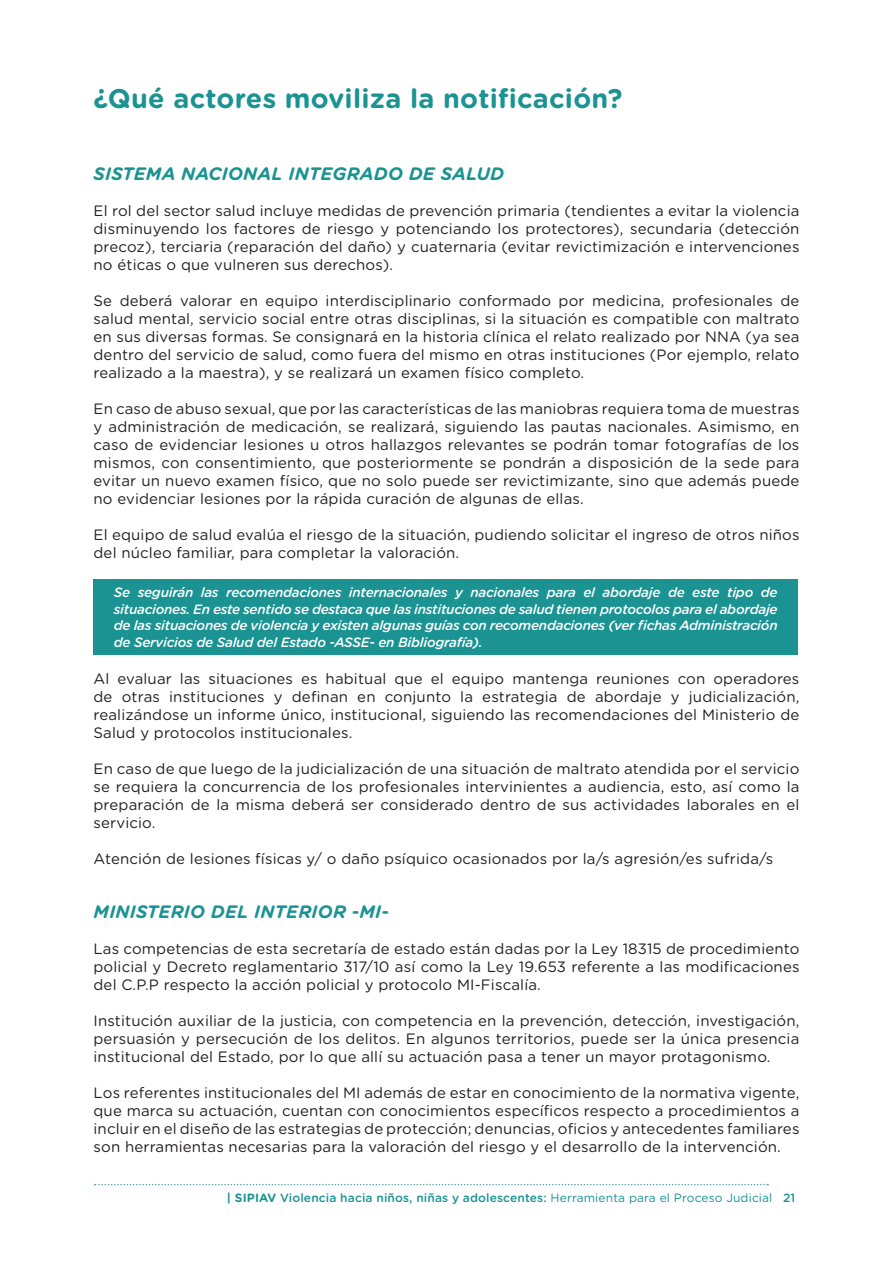
<style>
.page{position:relative;width:893px;height:1263px;background:#fff}
.page>*{position:absolute;margin:0;border:0;box-sizing:border-box;transform-origin:0 0}
.t1{font:700 27px "Gotham Rounded";letter-spacing:.01em;color:#1b9393}
.t2{font:italic 700 18px "Gotham Rounded";letter-spacing:.01em;color:#1b9393}
.t3{font:15px/18px "Gotham Rounded";letter-spacing:.01em;color:#231f20;text-align:justify}
.t4{font:italic 500 13.5px/16.5px "Gotham Rounded";letter-spacing:-.02em;color:#fff;text-align:justify}
.t5{font:500 12px "Gotham Rounded";letter-spacing:.01em;color:#1b9393}
.s1{font-weight:700}
.s2{font-weight:400}
</style>
<div class="page">
<svg style="left:95px;top:1184px;width:673px;height:1px"></svg>
<div style="left:94px;top:579px;width:704px;height:75px;background:#1b9393"></div>
<h1 class="t1" style="left:94px;top:79px;width:530px">¿Qué actores moviliza la notificación?</h1>
<p class="t2" style="left:94px;top:160px;width:412px">SISTEMA NACIONAL INTEGRADO DE SALUD</p>
<p class="t3" style="left:94px;top:201px;width:707px">El rol del sector salud incluye medidas de prevención primaria (tendientes a evitar la violencia disminuyendo los factores de riesgo y potenciando los protectores), secundaria (detección precoz), terciaria (reparación del daño) y cuaternaria (evitar revictimización e intervenciones no éticas o que vulneren sus derechos).</p>
<p class="t3" style="left:94px;top:291px;width:707px">Se deberá valorar en equipo interdisciplinario conformado por medicina, profesionales de salud mental, servicio social entre otras disciplinas, si la situación es compatible con maltrato en sus diversas formas. Se consignará en la historia clínica el relato realizado por NNA (ya sea dentro del servicio de salud, como fuera del mismo en otras instituciones (Por ejemplo, relato realizado a la maestra), y se realizará un examen físico completo.</p>
<p class="t3" style="left:94px;top:399px;width:707px">En caso de abuso sexual, que por las características de las maniobras requiera toma de muestras y administración de medicación, se realizará, siguiendo las pautas nacionales. Asimismo, en caso de evidenciar lesiones u otros hallazgos relevantes se podrán tomar fotografías de los mismos, con consentimiento, que posteriormente se pondrán a disposición de la sede para evitar un nuevo examen físico, que no solo puede ser revictimizante, sino que además puede no evidenciar lesiones por la rápida curación de algunas de ellas.</p>
<p class="t3" style="left:94px;top:525px;width:707px">El equipo de salud evalúa el riesgo de la situación, pudiendo solicitar el ingreso de otros niños del núcleo familiar, para completar la valoración.</p>
<p class="t4" style="left:114px;top:584px;width:665px">Se seguirán las recomendaciones internacionales y nacionales para el abordaje de este tipo de situaciones. En este sentido se destaca que las instituciones de salud tienen protocolos para el abordaje de las situaciones de violencia y existen algunas guías con recomendaciones (ver fichas Administración de Servicios de Salud del Estado -ASSE- en Bibliografía).</p>
<p class="t3" style="left:94px;top:669px;width:707px">Al evaluar las situaciones es habitual que el equipo mantenga reuniones con operadores de otras instituciones y definan en conjunto la estrategia de abordaje y judicialización, realizándose un informe único, institucional, siguiendo las recomendaciones del Ministerio de Salud y protocolos institucionales.</p>
<p class="t3" style="left:94px;top:759px;width:707px">En caso de que luego de la judicialización de una situación de maltrato atendida por el servicio se requiera la concurrencia de los profesionales intervinientes a audiencia, esto, así como la preparación de la misma deberá ser considerado dentro de sus actividades laborales en el servicio.</p>
<p class="t3" style="left:94px;top:849px;width:681px">Atención de lesiones físicas y/ o daño psíquico ocasionados por la/s agresión/es sufrida/s</p>
<p class="t2" style="left:94px;top:898px;width:297px">MINISTERIO DEL INTERIOR -MI-</p>
<p class="t3" style="left:94px;top:939px;width:707px">Las competencias de esta secretaría de estado están dadas por la Ley 18315 de procedimiento policial y Decreto reglamentario 317/10 así como la Ley 19.653 referente a las modificaciones del C.P.P respecto la acción policial y protocolo MI-Fiscalía.</p>
<p class="t3" style="left:94px;top:1011px;width:707px">Institución auxiliar de la justicia, con competencia en la prevención, detección, investigación, persuasión y persecución de los delitos. En algunos territorios, puede ser la única presencia institucional del Estado, por lo que allí su actuación pasa a tener un mayor protagonismo.</p>
<p class="t3" style="left:94px;top:1083px;width:707px">Los referentes institucionales del MI además de estar en conocimiento de la normativa vigente, que marca su actuación, cuentan con conocimientos específicos respecto a procedimientos a incluir en el diseño de las estrategias de protección; denuncias, oficios y antecedentes familiares son herramientas necesarias para la valoración del riesgo y el desarrollo de la intervención.</p>
<p class="t5" style="left:227px;top:1189px;width:570px"><span class="s1">| SIPIAV</span> Violencia hacia niños, niñas y adolescentes: <span class="s2">Herramienta para el Proceso Judicial</span> 21</p>
</div>
